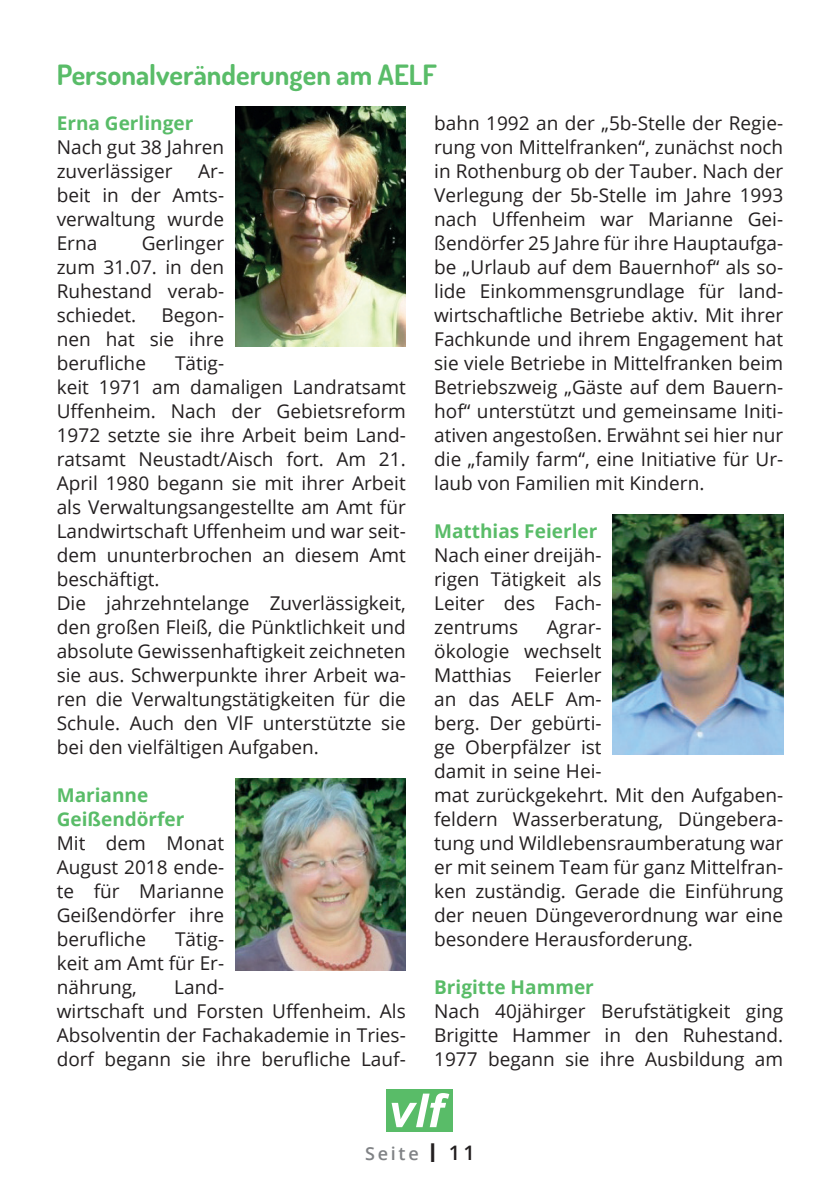
<style>
.page{position:relative;width:840px;height:1191px;background:#fff}
.page>*{position:absolute;margin:0;border:0;box-sizing:border-box;transform-origin:0 0}
.t1{font:700 28px "Dosis";color:#59bc68}
.t2{font:19px/24px "Open Sans";color:#231f20;text-align:justify}
.t3{font:700 19px/24px "Open Sans";color:#59bc68}
.t4{font:600 18px "Open Sans";letter-spacing:.15em;color:#808285}
.s1{font-size:26px;color:#231f20}
.s2{font-size:20px;color:#231f20}
</style>
<div class="page">
<div style="left:386px;top:1089px;width:67px;height:42px;background:#59bc68"></div>
<svg style="left:391px;top:1093px;width:58px;height:34px"></svg>
<img style="left:235px;top:106px;width:170px;height:240px">
<img style="left:235px;top:778px;width:170px;height:192px">
<img style="left:612px;top:514px;width:170px;height:240px">
<h1 class="t1" style="left:57px;top:57px;width:381px">Personalveränderungen am AELF</h1>
<p class="t3" style="left:57px;top:111px;width:138px">Erna Gerlinger</p>
<p class="t2" style="left:57px;top:135px;width:169px">Nach gut 38 Jahren zuverlässiger</p>
<p class="t2" style="left:434px;top:111px;width:350px">bahn 1992 an der „5b-Stelle der Regie&shy;rung von Mittelfranken“, zunächst noch in Rothenburg ob der Tauber. Nach der Verlegung der 5b-Stelle im Jahre 1993 nach Uffenheim war Marianne Gei&shy;ßendörfer 25 Jahre für ihre Hauptaufga&shy;be „Urlaub auf dem Bauernhof“ als so&shy;lide Einkommensgrundlage für land&shy;wirtschaftliche Betriebe aktiv. Mit ihrer Fachkunde und ihrem Engagement hat sie viele Betriebe in Mittelfranken beim Betriebszweig „Gäste auf dem Bauern&shy;hof“ unterstützt und gemeinsame Initi&shy;ativen angestoßen. Erwähnt sei hier nur die „family farm“, eine Initiative für Ur&shy;laub von Familien mit Kindern.</p>
<p class="t3" style="left:434px;top:519px;width:164px">Matthias Feierler</p>
<p class="t2" style="left:434px;top:543px;width:169px">Nach einer dreijäh&shy;rigen Tätigkeit als Leiter des Fach&shy;zentrums</p>
<p class="t2" style="left:57px;top:159px;width:169px;text-indent:141px">Ar&shy;beit in der Amts&shy;verwaltung wurde Erna</p>
<p class="t2" style="left:57px;top:231px;width:169px;text-indent:85px">Gerlinger zum 31.07. in den Ruhestand verab&shy;schiedet.</p>
<p class="t2" style="left:57px;top:303px;width:169px;text-indent:105px">Begon&shy;nen hat sie ihre berufliche</p>
<p class="t2" style="left:57px;top:351px;width:350px;text-align:left;text-indent:118px">Tätig-<br>keit 1971 am damaligen Landratsamt Uffenheim. Nach der Gebietsreform 1972 setzte sie ihre Arbeit beim Land&shy;ratsamt Neustadt/Aisch fort. Am 21.<br>April 1980 begann sie mit ihrer Arbeit als Verwaltungsangestellte am Amt für Landwirtschaft Uffenheim und war seit&shy;dem ununterbrochen an diesem Amt beschäftigt.<br>Die jahrzehntelange Zuverlässigkeit, den großen Fleiß, die Pünktlichkeit und absolute Gewissenhaftigkeit zeichneten sie aus. Schwerpunkte ihrer Arbeit wa&shy;ren die Verwaltungstätigkeiten für die Schule. Auch den VlF unterstützte sie bei den vielfältigen Aufgaben.</p>
<p class="t3" style="left:57px;top:783px;width:129px">Marianne<br>Geißendörfer</p>
<p class="t2" style="left:57px;top:831px;width:169px">Mit dem Monat August 2018 ende&shy;te für Marianne Geißendörfer ihre berufliche</p>
<p class="t2" style="left:434px;top:615px;width:350px;text-align:left;text-indent:113px">Agrar-<br>ökologie wechselt<br>Matthias Feierler<br>an das AELF Am-<br>berg. Der gebürti-<br>ge Oberpfälzer ist<br>damit in seine Hei-<br>mat zurückgekehrt. Mit den Aufgaben&shy;feldern Wasserberatung, Düngebera&shy;tung und Wildlebensraumberatung war er mit seinem Team für ganz Mittelfran&shy;ken zuständig. Gerade die Einführung der neuen Düngeverordnung war eine besondere Herausforderung.</p>
<p class="t3" style="left:434px;top:975px;width:161px">Brigitte Hammer</p>
<p class="t2" style="left:434px;top:999px;width:350px">Nach 40jähirger Berufstätigkeit ging Brigitte Hammer in den Ruhestand.<br>1977 begann sie ihre Ausbildung am</p>
<p class="t2" style="left:57px;top:927px;width:169px;text-indent:118px">Tätig&shy;keit am Amt für Er&shy;nährung,</p>
<p class="t2" style="left:57px;top:975px;width:350px;text-align:left;text-indent:117px">Land-<br>wirtschaft und Forsten Uffenheim. Als<br>Absolventin der Fachakademie in Tries&shy;dorf begann sie ihre berufliche Lauf-</p>
<p class="t4" style="left:365px;top:1140px;width:111px">Seite <span class="s1">I</span> <span class="s2">11</span></p>
</div>
